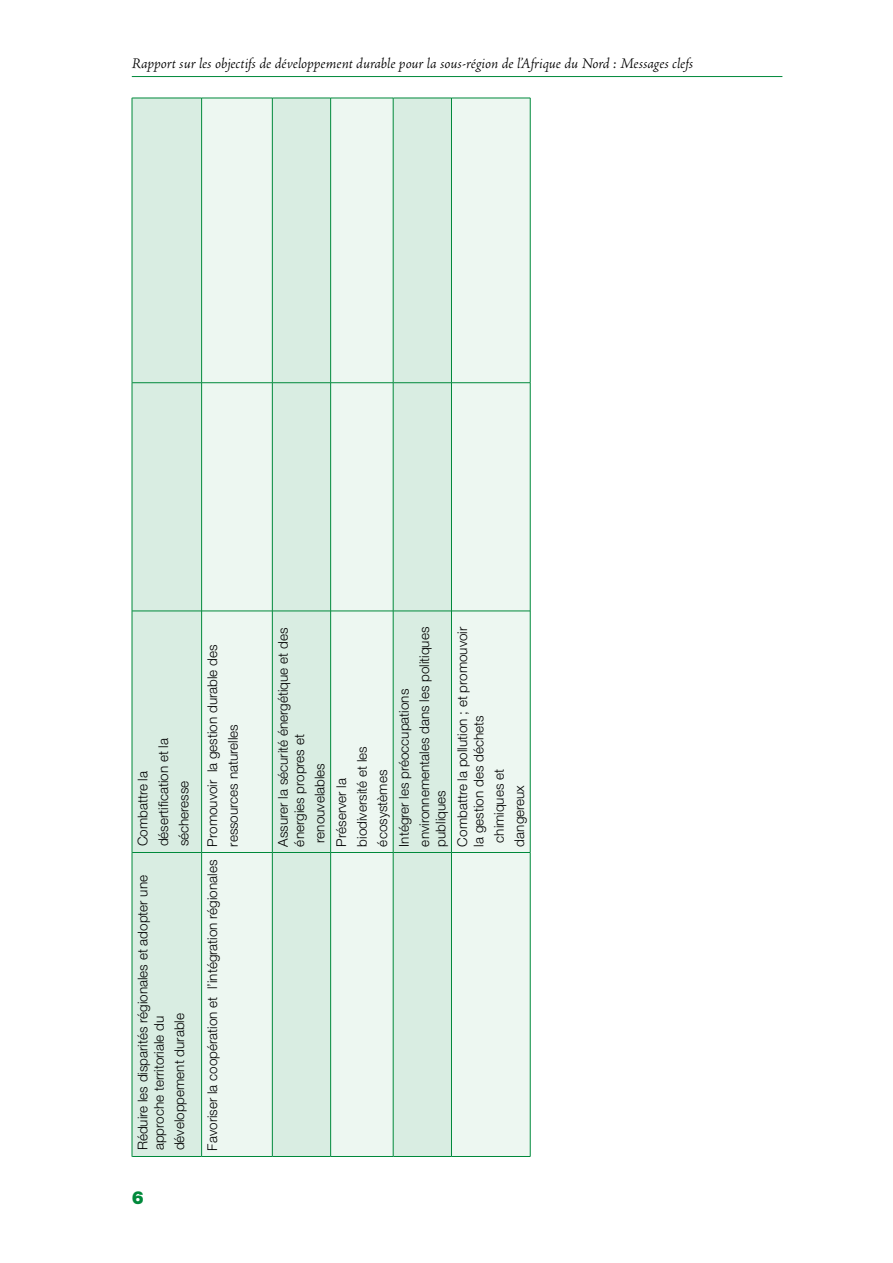
<style>
.page{position:relative;width:893px;height:1263px;background:#fff}
.page>*{position:absolute;margin:0;border:0;box-sizing:border-box;transform-origin:0 0}
.t1{font:900 18px "Helvetica Neue LT Std";color:#00893b}
.t2{font:italic 300 15px "Adobe Jenson Pro";letter-spacing:-.005em;color:#000}
.t3{font:300 13.5px/20.4px "Helvetica Neue LT Std";color:#000}
</style>
<div class="page">
<hr style="left:132px;top:76px;width:650px;height:1px;background:#00893b">
<div style="left:133px;top:99px;width:68px;height:1057px;background:#d9ede2"></div>
<svg style="left:202px;top:99px;width:328px;height:1057px;background:#e5f3eb"></svg>
<hr style="left:132px;top:852px;width:1px;height:305px;background:#00893b">
<hr style="left:132px;top:1156px;width:69px;height:1px;background:#00893b">
<hr style="left:132px;top:611px;width:1px;height:241px;background:#00893b">
<hr style="left:132px;top:852px;width:69px;height:1px;background:#00893b">
<hr style="left:132px;top:383px;width:1px;height:228px;background:#00893b">
<hr style="left:132px;top:611px;width:69px;height:1px;background:#00893b">
<hr style="left:132px;top:98px;width:1px;height:285px;background:#00893b">
<hr style="left:132px;top:382px;width:69px;height:1px;background:#00893b">
<hr style="left:132px;top:98px;width:69px;height:1px;background:#00893b">
<hr style="left:201px;top:852px;width:1px;height:305px;background:#00893b">
<hr style="left:202px;top:1156px;width:70px;height:1px;background:#00893b">
<hr style="left:201px;top:611px;width:1px;height:241px;background:#00893b">
<hr style="left:202px;top:852px;width:70px;height:1px;background:#00893b">
<hr style="left:201px;top:383px;width:1px;height:228px;background:#00893b">
<hr style="left:202px;top:611px;width:70px;height:1px;background:#00893b">
<hr style="left:201px;top:98px;width:1px;height:285px;background:#00893b">
<hr style="left:202px;top:382px;width:70px;height:1px;background:#00893b">
<hr style="left:202px;top:98px;width:70px;height:1px;background:#00893b">
<hr style="left:272px;top:852px;width:1px;height:305px;background:#00893b">
<hr style="left:273px;top:1156px;width:57px;height:1px;background:#00893b">
<hr style="left:272px;top:611px;width:1px;height:241px;background:#00893b">
<hr style="left:273px;top:852px;width:57px;height:1px;background:#00893b">
<hr style="left:272px;top:383px;width:1px;height:228px;background:#00893b">
<hr style="left:273px;top:611px;width:57px;height:1px;background:#00893b">
<hr style="left:272px;top:98px;width:1px;height:285px;background:#00893b">
<hr style="left:273px;top:382px;width:57px;height:1px;background:#00893b">
<hr style="left:273px;top:98px;width:57px;height:1px;background:#00893b">
<hr style="left:330px;top:852px;width:1px;height:305px;background:#00893b">
<hr style="left:331px;top:1156px;width:62px;height:1px;background:#00893b">
<hr style="left:330px;top:611px;width:1px;height:241px;background:#00893b">
<hr style="left:331px;top:852px;width:62px;height:1px;background:#00893b">
<hr style="left:330px;top:383px;width:1px;height:228px;background:#00893b">
<hr style="left:331px;top:611px;width:62px;height:1px;background:#00893b">
<hr style="left:330px;top:98px;width:1px;height:285px;background:#00893b">
<hr style="left:331px;top:382px;width:62px;height:1px;background:#00893b">
<hr style="left:331px;top:98px;width:62px;height:1px;background:#00893b">
<hr style="left:393px;top:852px;width:1px;height:305px;background:#00893b">
<hr style="left:393px;top:1156px;width:58px;height:1px;background:#00893b">
<hr style="left:393px;top:611px;width:1px;height:241px;background:#00893b">
<hr style="left:393px;top:852px;width:58px;height:1px;background:#00893b">
<hr style="left:393px;top:383px;width:1px;height:228px;background:#00893b">
<hr style="left:393px;top:611px;width:58px;height:1px;background:#00893b">
<hr style="left:393px;top:98px;width:1px;height:285px;background:#00893b">
<hr style="left:393px;top:382px;width:58px;height:1px;background:#00893b">
<hr style="left:393px;top:98px;width:58px;height:1px;background:#00893b">
<hr style="left:451px;top:852px;width:1px;height:305px;background:#00893b">
<hr style="left:452px;top:1156px;width:78px;height:1px;background:#00893b">
<hr style="left:451px;top:611px;width:1px;height:241px;background:#00893b">
<hr style="left:452px;top:852px;width:78px;height:1px;background:#00893b">
<hr style="left:451px;top:383px;width:1px;height:228px;background:#00893b">
<hr style="left:452px;top:611px;width:78px;height:1px;background:#00893b">
<hr style="left:451px;top:98px;width:1px;height:285px;background:#00893b">
<hr style="left:452px;top:382px;width:78px;height:1px;background:#00893b">
<hr style="left:452px;top:98px;width:78px;height:1px;background:#00893b">
<hr style="left:530px;top:852px;width:1px;height:305px;background:#00893b">
<hr style="left:530px;top:611px;width:1px;height:241px;background:#00893b">
<hr style="left:530px;top:383px;width:1px;height:228px;background:#00893b">
<hr style="left:530px;top:98px;width:1px;height:285px;background:#00893b">
<p class="t2" style="left:132px;top:55px;width:563px">Rapport sur les objectifs de développement durable pour la sous-région de l’Afrique du Nord : Messages clefs</p>
<p class="t3" style="left:132px;top:846px;width:110px;rotate:-90deg">Combattre la désertification et la sécheresse</p>
<p class="t3" style="left:134px;top:1150px;width:277px;line-height:16.2px;rotate:-90deg">Réduire les disparités régionales et adopter une approche territoriale du</p>
<p class="t3" style="left:169px;top:1150px;width:139px;rotate:-90deg">développement durable</p>
<h1 class="t1" style="left:132px;top:1186px;width:14px">6</h1>
<p class="t3" style="left:202px;top:846px;width:203px;text-indent:-304px;rotate:-90deg">Favoriser la coopération et l’intégration régionales Promouvoir la gestion durable des ressources naturelles</p>
<p class="t3" style="left:275px;top:846px;width:220px;line-height:16.2px;rotate:-90deg">Assurer la sécurité énergétique et des énergies propres et</p>
<p class="t3" style="left:309px;top:846px;width:221px;line-height:21px;rotate:-90deg">renouvelables<br>Préserver la<br>biodiversité et les<br>écosystèmes<br>Intégrer les préoccupations environnementales dans les politiques</p>
<p class="t3" style="left:430px;top:846px;width:221px;line-height:21.6px;rotate:-90deg">publiques<br>Combattre la pollution ; et promouvoir</p>
<p class="t3" style="left:468px;top:846px;width:132px;rotate:-90deg">la gestion des déchets chimiques et dangereux</p>
</div>
